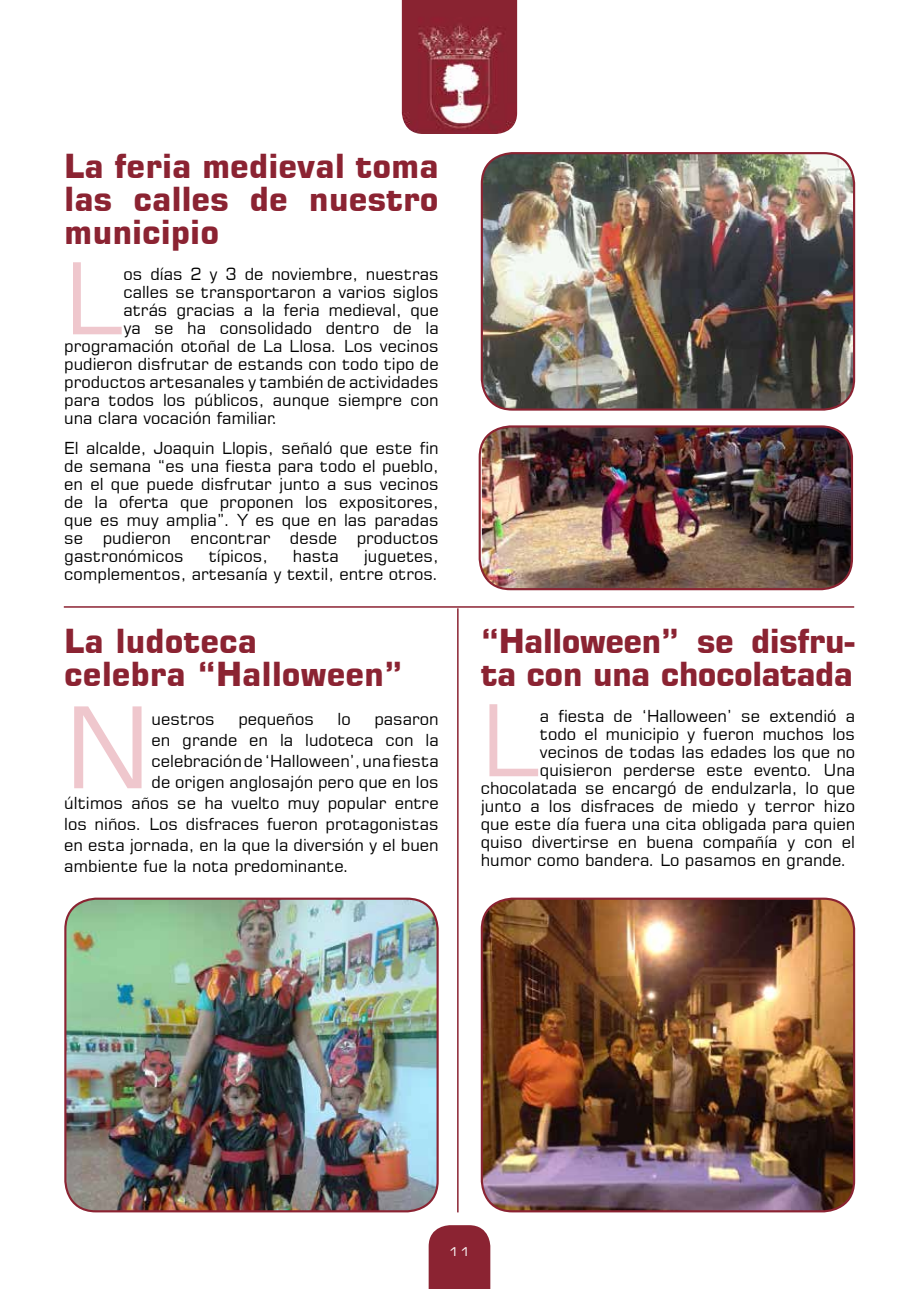
<style>
.page{position:relative;width:919px;height:1289px;background:#fff}
.page>*{position:absolute;margin:0;border:0;box-sizing:border-box;transform-origin:0 0}
.t1{font:112.5px "Square 721 BT";color:#efc7cd}
.t2{font:99px "Square 721 BT";color:#efc7cd}
.t3{font:700 33px/33px "Square 721 BT";color:#8b2332}
.t4{font:700 33px/33px "Square 721 BT";letter-spacing:-.02em;color:#8b2332}
.t5{font:16.5px/18px "Square 721 BT";color:#000;text-align:justify}
.t6{font:expanded 12px "Square 721 BT";color:#fff}
</style>
<div class="page">
<svg style="left:428px;top:1225px;width:62px;height:63px;background:#912f3d"></svg>
<img style="left:402px;top:0;width:115px;height:134px">
<img style="left:483px;top:900px;width:371px;height:311px">
<div style="left:480px;top:897px;width:375px;height:315px;border:2px solid #8b2332;border-radius:31px"></div>
<img style="left:67px;top:900px;width:370px;height:311px">
<div style="left:64px;top:897px;width:374px;height:315px;border:2px solid #8b2332;border-radius:31px"></div>
<img style="left:482px;top:428px;width:369px;height:161px">
<div style="left:478px;top:425px;width:375px;height:165px;border:2px solid #8b2332;border-radius:31px"></div>
<img style="left:483px;top:153px;width:371px;height:256px">
<div style="left:480px;top:152px;width:375px;height:258px;border:2px solid #8b2332;border-radius:31px"></div>
<hr style="left:64px;top:606px;width:790px;height:1px;background:#8b2332">
<hr style="left:457px;top:608px;width:1px;height:604px;background:#8b2332">
<h3 class="t3" style="left:64px;top:150px;width:376px;text-align:justify">La feria medieval toma las calles de nuestro municipio</h3>
<h2 class="t2" style="left:64px;top:236px;width:61px">L</h2>
<p class="t5" style="left:123px;top:265px;width:317px">os días 2 y 3 de noviembre, nuestras</p>
<p class="t5" style="left:123px;top:283px;width:317px">calles se transportaron a varios siglos</p>
<p class="t5" style="left:123px;top:301px;width:317px">atrás gracias a la feria medieval, que</p>
<p class="t5" style="left:123px;top:319px;width:317px">ya se ha consolidado dentro de la</p>
<p class="t5" style="left:64px;top:337px;width:376px">programación otoñal de La Llosa. Los vecinos</p>
<p class="t5" style="left:64px;top:355px;width:376px">pudieron disfrutar de estands con todo tipo de</p>
<p class="t5" style="left:64px;top:373px;width:376px">productos artesanales y también de actividades</p>
<p class="t5" style="left:64px;top:391px;width:376px">para todos los públicos, aunque siempre con</p>
<p class="t5" style="left:64px;top:409px;width:215px">una clara vocación familiar.</p>
<p class="t5" style="left:64px;top:439px;width:376px">El alcalde, Joaquin Llopis, señaló que este fin de semana “es una fiesta para todo el pueblo, en el que puede disfrutar junto a sus vecinos de la oferta que proponen los expositores, que es muy amplia”. Y es que en las paradas se pudieron encontrar desde productos gastronómicos</p>
<p class="t5" style="left:209px;top:547px;width:61px">típicos,</p>
<p class="t5" style="left:293px;top:547px;width:47px">hasta</p>
<p class="t5" style="left:64px;top:547px;width:376px;text-align:right">juguetes,<br>complementos, artesanía y textil, entre otros.</p>
<h3 class="t3" style="left:64px;top:624px;width:340px">La ludoteca<br>celebra “Halloween”</h3>
<h1 class="t1" style="left:64px;top:676px;width:89px">N</h1>
<p class="t5" style="left:151px;top:710px;width:65px">uestros</p>
<p class="t5" style="left:238px;top:710px;width:77px">pequeños</p>
<p class="t5" style="left:337px;top:710px;width:15px">lo</p>
<p class="t5" style="left:374px;top:710px;width:66px">pasaron</p>
<p class="t5" style="left:151px;top:731px;width:288px">en grande en la ludoteca con la</p>
<p class="t5" style="left:151px;top:752px;width:288px">celebración de ‘Halloween’, una fiesta</p>
<p class="t5" style="left:151px;top:773px;width:288px">de origen anglosajón pero que en los</p>
<p class="t5" style="left:64px;top:794px;width:376px">últimos años se ha vuelto muy popular entre</p>
<p class="t5" style="left:64px;top:815px;width:376px">los niños. Los disfraces fueron protagonistas</p>
<p class="t5" style="left:64px;top:836px;width:376px">en esta jornada, en la que la diversión y el buen</p>
<p class="t5" style="left:64px;top:857px;width:286px">ambiente fue la nota predominante.</p>
<h3 class="t4" style="left:480px;top:624px;width:376px">“Halloween” se disfru&shy;ta con una chocolatada</h3>
<h2 class="t2" style="left:480px;top:678px;width:61px">L</h2>
<p class="t5" style="left:540px;top:707px;width:317px">a fiesta de ‘Halloween’ se extendió a</p>
<p class="t5" style="left:540px;top:725px;width:317px">todo el municipio y fueron muchos los</p>
<p class="t5" style="left:540px;top:743px;width:317px">vecinos de todas las edades los que no</p>
<p class="t5" style="left:540px;top:761px;width:317px">quisieron perderse este evento. Una</p>
<p class="t5" style="left:480px;top:779px;width:376px">chocolatada se encargó de endulzarla, lo que</p>
<p class="t5" style="left:480px;top:797px;width:376px">junto a los disfraces de miedo y terror hizo</p>
<p class="t5" style="left:480px;top:815px;width:376px">que este día fuera una cita obligada para quien</p>
<p class="t5" style="left:480px;top:833px;width:376px">quiso divertirse en buena compañía y con el</p>
<p class="t5" style="left:480px;top:851px;width:367px">humor como bandera. Lo pasamos en grande.</p>
<p class="t6" style="left:448px;top:1243px;width:24px">11</p>
</div>
